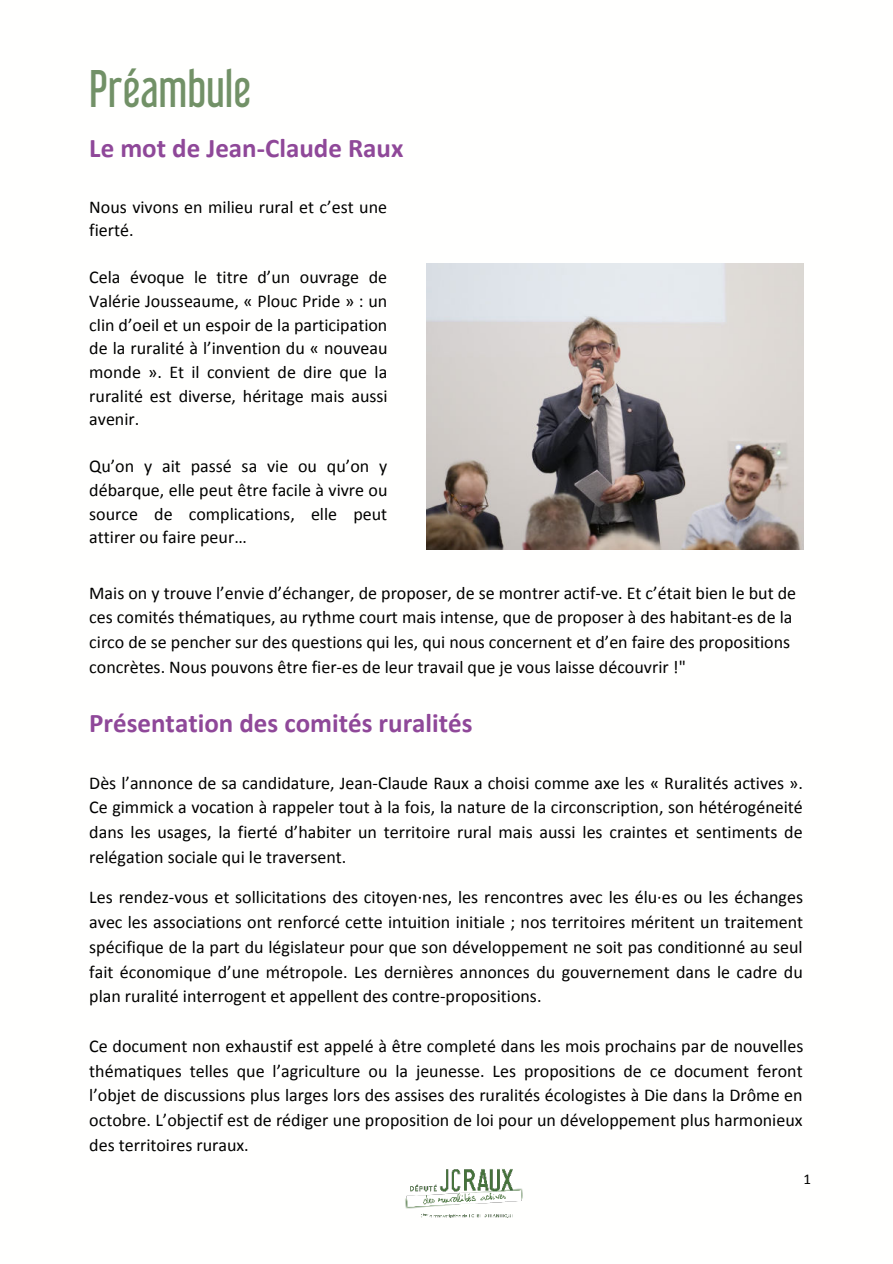
<style>
.page{position:relative;width:893px;height:1264px;background:#fff}
.page>*{position:absolute;margin:0;border:0;box-sizing:border-box;transform-origin:0 0}
.t1{font:47.25px "Libel Suit Rg";color:#729167}
.t2{font:700 27px "Calibri";color:#8f4899}
.t3{font:18px/24.8px "Calibri";color:#000;text-align:justify}
.t4{font:15px "Calibri";color:#000}
</style>
<div class="page">
<img style="left:405px;top:1169px;width:118px;height:49px">
<img style="left:426px;top:263px;width:377px;height:287px">
<h1 class="t1" style="left:89px;top:50px;width:163px">Préambule</h1>
<h2 class="t2" style="left:89px;top:129px;width:315px">Le mot de Jean-Claude Raux</h2>
<p class="t3" style="left:89px;top:194px;width:299px;line-height:23.5px">Nous vivons en milieu rural et c’est une fierté.</p>
<p class="t3" style="left:89px;top:265px;width:300px;line-height:23.5px">Cela évoque le titre d’un ouvrage de Valérie Jousseaume, « Plouc Pride » : un clin d’oeil et un espoir de la participation de la ruralité à l’invention du « nouveau monde ». Et il convient de dire que la ruralité est diverse, héritage mais aussi avenir.</p>
<p class="t3" style="left:89px;top:454px;width:300px;line-height:23.5px">Qu’on y ait passé sa vie ou qu’on y débarque, elle peut être facile à vivre ou source de complications, elle peut attirer ou faire peur…</p>
<p class="t3" style="left:89px;top:579px;width:708px;text-align:left">Mais on y trouve l’envie d’échanger, de proposer, de se montrer actif-ve. Et c’était bien le but de ces comités thématiques, au rythme court mais intense, que de proposer à des habitant-es de la circo de se pencher sur des questions qui les, qui nous concernent et d’en faire des propositions concrètes. Nous pouvons être fier-es de leur travail que je vous laisse découvrir !"</p>
<h2 class="t2" style="left:89px;top:704px;width:385px">Présentation des comités ruralités</h2>
<p class="t3" style="left:89px;top:769px;width:715px">Dès l’annonce de sa candidature, Jean-Claude Raux a choisi comme axe les « Ruralités actives ».<br>Ce gimmick a vocation à rappeler tout à la fois, la nature de la circonscription, son hétérogéneité dans les usages, la fierté d’habiter un territoire rural mais aussi les craintes et sentiments de relégation sociale qui le traversent.</p>
<p class="t3" style="left:89px;top:884px;width:715px">Les rendez-vous et sollicitations des citoyen·nes, les rencontres avec les élu·es ou les échanges avec les associations ont renforcé cette intuition initiale ; nos territoires méritent un traitement spécifique de la part du législateur pour que son développement ne soit pas conditionné au seul fait économique d’une métropole. Les dernières annonces du gouvernement dans le cadre du plan ruralité interrogent et appellent des contre-propositions.</p>
<p class="t3" style="left:89px;top:1032px;width:715px">Ce document non exhaustif est appelé à être completé dans les mois prochains par de nouvelles thématiques telles que l’agriculture ou la jeunesse. Les propositions de ce document feront l’objet de discussions plus larges lors des assises des ruralités écologistes à Die dans la Drôme en octobre. L’objectif est de rédiger une proposition de loi pour un développement plus harmonieux des territoires ruraux.</p>
<p class="t4" style="left:803px;top:1169px;width:9px">1</p>
</div>
